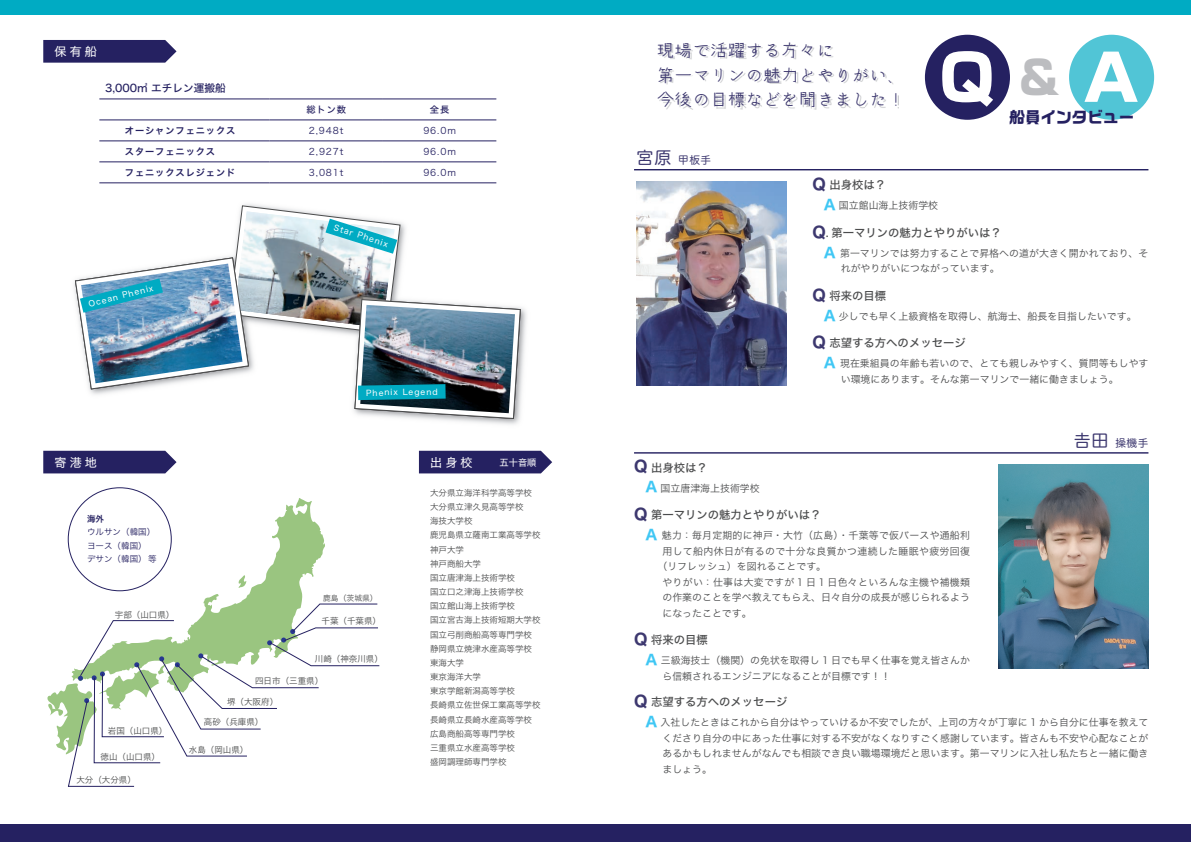
<style>
.page{position:relative;width:1191px;height:842px;background:#fff}
.page>*{position:absolute;margin:0;border:0;box-sizing:border-box;transform-origin:0 0}
.t1{font:800 63.8px "Typelabo N Std";color:#fff}
.t2{font:800 46.1px "Typelabo N Std";color:#bcbdc0}
.t3{font:17.7px/24.8px "TA kotodama r";color:#3d386f}
.t4{font:700 15.6px "Ro G San Srf Std";color:#252161}
.t5{font:12px "Hira Kaku Std N W4";letter-spacing:.25em;color:#fff}
.t6{font:11.3px "Hira Kaku Std N W5";color:#4b4c4d}
.t7{font:10.6px "Hira Kaku Std N W5";color:#252161}
.t8{font:10.6px "Hira Maru Pro N W4";letter-spacing:.05em;color:#3d386f}
.t9{font:9.9px/15.6px "Hira Kaku Std N W3";color:#4b4c4d}
.t10{font:9.9px "Hira Kaku Std N W3";letter-spacing:.02em;color:#4b4c4d}
.t11{font:9.9px "Hira Kaku Std N W3";letter-spacing:.035em;color:#4b4c4d}
.t12{font:9.9px "Hira Kaku Std N W3";letter-spacing:.025em;color:#4b4c4d}
.t13{font:9.2px "Hira Kaku Std N W3";letter-spacing:.1em;color:#252161}
.t14{font:9.2px "Hira Kaku Std N W6";letter-spacing:.1em;color:#252161}
.t15{font:9.2px "Hira Kaku Std N W5";letter-spacing:.1em;color:#252161}
.t16{font:8.5px/14.2px "Hira Kaku Std N W3";color:#4b4c4d}
.t17{font:8.5px/13.5px "Hira Kaku Std N W3";color:#252161}
.t18{font:8.5px "Hira Kaku Std N W6";color:#252161}
.t19{font:8.1px "Hira Kaku Std N W4";color:#fff}
.t20{font:7.8px "Hira Kaku Std N W3";color:#4b4c4d}
.s1{font-size:9.2px}
.s2{font-size:17px}
.s3{font-size:63.8px;color:#fff}
.s4{font-family:"Hira Kaku Std N W7";font-size:15.6px;color:#3d386f}
.s5{font-family:"Hira Kaku Std N W7";font-size:14.2px;color:#40c7f4}
</style>
<div class="page">
<div style="left:0;top:825px;width:595px;height:17px;background:#252161"></div>
<div style="left:595px;top:825px;width:596px;height:17px;background:#252161"></div>
<div style="left:0;top:0;width:595px;height:14px;background:#00abc3"></div>
<div style="left:595px;top:0;width:596px;height:14px;background:#00abc3"></div>
<img style="left:74px;top:204px;width:453px;height:221px">
<img style="left:75px;top:206px;width:445px;height:213px">
<svg style="left:72px;top:498px;width:253px;height:105px"></svg>
<svg style="left:238px;top:575px;width:9px;height:13px"></svg>
<svg style="left:47px;top:603px;width:333px;height:184px"></svg>
<svg style="left:43px;top:40px;width:133px;height:23px;background:#312d69"></svg>
<hr style="left:99px;top:98px;width:170px;height:1px;background:#252161">
<hr style="left:269px;top:98px;width:114px;height:1px;background:#252161">
<hr style="left:383px;top:98px;width:113px;height:1px;background:#252161">
<hr style="left:99px;top:182px;width:170px;height:1px;background:#252161">
<hr style="left:269px;top:182px;width:114px;height:1px;background:#252161">
<hr style="left:383px;top:182px;width:113px;height:1px;background:#252161">
<hr style="left:99px;top:120px;width:170px;height:1px;background:#252161">
<hr style="left:269px;top:120px;width:114px;height:1px;background:#252161">
<hr style="left:383px;top:120px;width:113px;height:1px;background:#252161">
<hr style="left:99px;top:141px;width:170px;height:1px;background:#252161">
<hr style="left:269px;top:141px;width:114px;height:1px;background:#252161">
<hr style="left:383px;top:141px;width:113px;height:1px;background:#252161">
<hr style="left:99px;top:162px;width:170px;height:1px;background:#252161">
<hr style="left:269px;top:162px;width:114px;height:1px;background:#252161">
<hr style="left:383px;top:162px;width:113px;height:1px;background:#252161">
<div style="left:43px;top:451px;width:133px;height:22px;background:#252161"></div>
<div style="left:419px;top:451px;width:133px;height:22px;background:#252161"></div>
<img style="left:636px;top:181px;width:151px;height:205px">
<img style="left:998px;top:464px;width:150px;height:204px">
<div style="left:925px;top:35px;width:85px;height:85px;background:#252161;border-radius:50%"></div>
<div style="left:1069px;top:35px;width:85px;height:85px;background:#51c5d6;border-radius:50%"></div>
<hr style="left:634px;top:452px;width:514px;height:2px;background:#252161">
<hr style="left:634px;top:169px;width:514px;height:1px;background:#252161">
<img style="left:660px;top:44px;width:238px;height:66px">
<p class="t5" style="left:55px;top:42px;width:44px">保有船</p>
<p class="t7" style="left:105px;top:80px;width:122px">3,000㎥ エチレン運搬船</p>
<p class="t15" style="left:306px;top:102px;width:41px">総トン数</p>
<p class="t15" style="left:430px;top:102px;width:21px">全長</p>
<p class="t14" style="left:125px;top:123px;width:112px">オーシャンフェニックス</p>
<p class="t13" style="left:309px;top:123px;width:36px">2,948t</p>
<p class="t13" style="left:423px;top:123px;width:34px">96.0m</p>
<p class="t14" style="left:125px;top:144px;width:92px">スターフェニックス</p>
<p class="t13" style="left:309px;top:144px;width:36px">2,927t</p>
<p class="t13" style="left:423px;top:144px;width:34px">96.0m</p>
<p class="t14" style="left:125px;top:165px;width:112px">フェニックスレジェンド</p>
<p class="t13" style="left:309px;top:165px;width:36px">3,081t</p>
<p class="t13" style="left:423px;top:165px;width:34px">96.0m</p>
<p class="t19" style="left:336px;top:221px;width:58px;rotate:17deg">Star Phenix</p>
<p class="t19" style="left:87px;top:298px;width:68px;rotate:-14deg">Ocean Phenix</p>
<p class="t19" style="left:366px;top:387px;width:73px;rotate:-1deg">Phenix Legend</p>
<p class="t5" style="left:55px;top:453px;width:44px">寄港地</p>
<p class="t5" style="left:430px;top:453px;width:108px">出身校　　<span class="s1">五十音順</span></p>
<p class="t16" style="left:430px;top:485px;width:112px">大分県立海洋科学高等学校大分県立津久見高等学校<br>海技大学校<br>鹿児島県立薩南工業高等学校神戸大学<br>神戸商船大学<br>国立唐津海上技術学校<br>国立口之津海上技術学校<br>国立館山海上技術学校<br>国立宮古海上技術短期大学校国立弓削商船高等専門学校静岡県立焼津水産高等学校東海大学<br>東京海洋大学<br>東京学館新潟高等学校<br>長崎県立佐世保工業高等学校長崎県立長崎水産高等学校広島商船高等専門学校<br>三重県立水産高等学校<br>盛岡調理師専門学校</p>
<p class="t18" style="left:87px;top:512px;width:19px">海外</p>
<p class="t17" style="left:87px;top:525px;width:71px">ウルサン（韓国）ヨース（韓国）デサン（韓国） 等</p>
<p class="t20" style="left:323px;top:592px;width:56px">鹿島（茨城県）</p>
<p class="t16" style="left:321px;top:613px;width:61px">千葉（千葉県）</p>
<p class="t16" style="left:315px;top:651px;width:70px">川崎（神奈川県）</p>
<p class="t16" style="left:255px;top:674px;width:70px">四日市（三重県）</p>
<p class="t16" style="left:227px;top:695px;width:53px">堺（大阪府）</p>
<p class="t16" style="left:204px;top:715px;width:61px">高砂（兵庫県）</p>
<p class="t16" style="left:189px;top:742px;width:61px">水島（岡山県）</p>
<p class="t16" style="left:115px;top:607px;width:61px">宇部（山口県）</p>
<p class="t16" style="left:108px;top:723px;width:61px">岩国（山口県）</p>
<p class="t16" style="left:101px;top:749px;width:61px">徳山（山口県）</p>
<p class="t16" style="left:76px;top:773px;width:61px">大分（大分県）</p>
<h3 class="t3" style="left:657px;top:38px;width:250px">現場で活躍する方々に<br>第一マリンの魅力とやりがい、今後の目標などを聞きました！</h3>
<p class="t8" style="left:636px;top:151px;width:76px"><span class="s2">宮原</span> 甲板手</p>
<h1 class="t1" style="left:939px;top:31px;width:57px">Q</h1>
<h2 class="t2" style="left:1016px;top:43px;width:124px">＆ <span class="s3">A</span></h2>
<h3 class="t4" style="left:1009px;top:106px;width:126px">船員インタビュー</h3>
<p class="t6" style="left:812px;top:176px;width:75px"><span class="s4">Q</span> 出身校は？</p>
<p class="t9" style="left:823px;top:197px;width:116px"><span class="s5">A</span> 国立館山海上技術学校</p>
<p class="t6" style="left:812px;top:224px;width:191px"><span class="s4">Q</span>. 第一マリンの魅力とやりがいは？</p>
<p class="t9" style="left:840px;top:245px;width:309px;text-indent:-17px"><span class="s5">A</span> 第一マリンでは努力することで昇格への道が大きく開かれており、それがやりがいにつながっています。</p>
<p class="t6" style="left:812px;top:287px;width:75px"><span class="s4">Q</span> 将来の目標</p>
<p class="t9" style="left:823px;top:308px;width:314px"><span class="s5">A</span> 少しでも早く上級資格を取得し、航海士、船長を目指したいです。</p>
<p class="t6" style="left:812px;top:334px;width:155px"><span class="s4">Q</span> 志望する方へのメッセージ</p>
<p class="t9" style="left:840px;top:356px;width:309px;text-indent:-17px"><span class="s5">A</span> 現在乗組員の年齢も若いので、とても親しみやすく、質問等もしやすい環境にあります。そんな第一マリンで一緒に働きましょう。</p>
<p class="t6" style="left:634px;top:459px;width:75px"><span class="s4">Q</span> 出身校は？</p>
<p class="t9" style="left:645px;top:480px;width:116px"><span class="s5">A</span> 国立唐津海上技術学校</p>
<p class="t6" style="left:634px;top:506px;width:189px"><span class="s4">Q</span> 第一マリンの魅力とやりがいは？</p>
<p class="t10" style="left:645px;top:528px;width:326px"><span class="s5">A</span> 魅力：毎月定期的に神戸・大竹（広島）・千葉等で仮バースや通船利</p>
<p class="t11" style="left:662px;top:543px;width:309px">用して船内休日が有るので十分な良質かつ連続した睡眠や疲労回復</p>
<p class="t9" style="left:657px;top:558px;width:170px">（リフレッシュ）を図れることです。</p>
<p class="t12" style="left:662px;top:575px;width:309px">やりがい：仕事は大変ですが 1 日 1 日色々といろんな主機や補機類</p>
<p class="t9" style="left:662px;top:590px;width:309px">の作業のことを学べ教えてもらえ、日々自分の成長が感じられるよう</p>
<p class="t9" style="left:662px;top:605px;width:91px">になったことです。</p>
<p class="t6" style="left:634px;top:632px;width:75px"><span class="s4">Q</span> 将来の目標</p>
<p class="t9" style="left:662px;top:653px;width:309px;text-indent:-17px"><span class="s5">A</span> 三級海技士（機関）の免状を取得し 1 日でも早く仕事を覚え皆さんから信頼されるエンジニアになることが目標です！！</p>
<p class="t8" style="left:1073px;top:434px;width:76px"><span class="s2">吉田</span> 操機手</p>
<p class="t6" style="left:634px;top:693px;width:155px"><span class="s4">Q</span> 志望する方へのメッセージ</p>
<p class="t9" style="left:662px;top:714px;width:487px;text-align:justify;text-indent:-17px"><span class="s5">A</span> 入社したときはこれから自分はやっていけるか不安でしたが、上司の方々が丁寧に 1 から自分に仕事を教えてくださり自分の中にあった仕事に対する不安がなくなりすごく感謝しています。皆さんも不安や心配なことがあるかもしれませんがなんでも相談でき良い職場環境だと思います。第一マリンに入社し私たちと一緒に働きましょう。</p>
</div>
